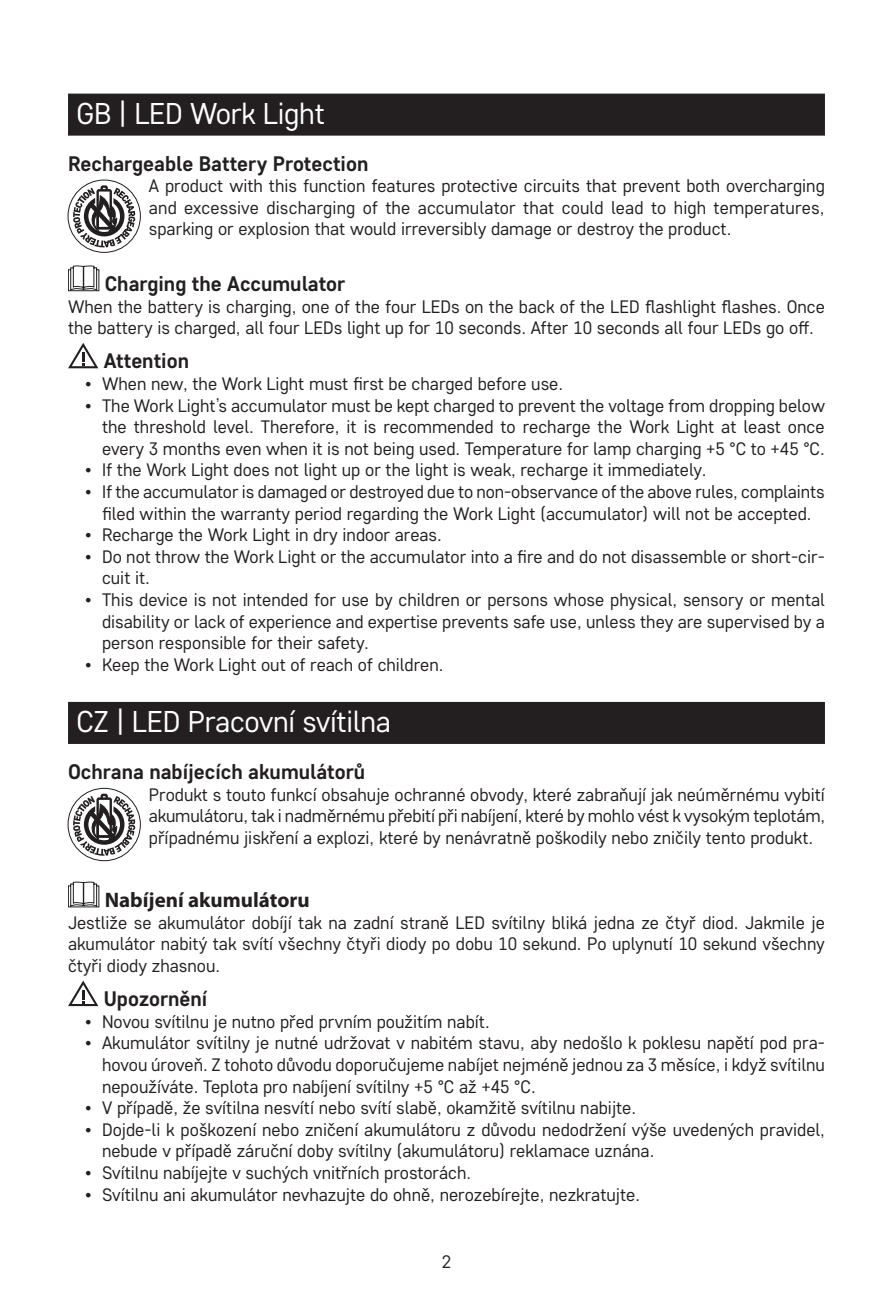
<style>
.page{position:relative;width:893px;height:1302px;background:#fff}
.page>*{position:absolute;margin:0;border:0;box-sizing:border-box;transform-origin:0 0}
.t1{font:30px "Core Sans D35";letter-spacing:-.01em;color:#fff}
.t2{font:700 21px "Core Sans D55";color:#231f20}
.t3{font:700 21px "Myriad Pro";color:#231f20}
.t4{font:18px/21.6px "Core Sans D35";color:#231f20;text-align:justify}
</style>
<div class="page">
<div style="left:68px;top:94px;width:757px;height:42px;background:#231f20"></div>
<div style="left:68px;top:701px;width:757px;height:42px;background:#231f20"></div>
<svg style="left:68px;top:180px;width:72px;height:72px"></svg>
<div style="left:68px;top:180px;width:73px;height:73px;border:1px solid #231f20;border-radius:50%"></div>
<svg style="left:73px;top:185px;width:62px;height:62px"></svg>
<svg style="left:68px;top:265px;width:31px;height:26px"></svg>
<svg style="left:68px;top:343px;width:30px;height:25px"></svg>
<svg style="left:68px;top:788px;width:72px;height:72px"></svg>
<div style="left:68px;top:787px;width:73px;height:73px;border:1px solid #231f20;border-radius:50%"></div>
<svg style="left:73px;top:793px;width:62px;height:62px"></svg>
<svg style="left:68px;top:881px;width:31px;height:26px"></svg>
<svg style="left:68px;top:980px;width:30px;height:25px"></svg>
<h1 class="t1" style="left:77px;top:94px;width:250px">GB | LED Work Light</h1>
<p class="t2" style="left:68px;top:149px;width:302px">Rechargeable Battery Protection</p>
<p class="t4" style="left:149px;top:174px;width:677px">A product with this function features protective circuits that prevent both overcharging and excessive discharging of the accumulator that could lead to high temperatures, sparking or explosion that would irreversibly damage or destroy the product.</p>
<p class="t2" style="left:105px;top:270px;width:242px">Charging the Accumulator</p>
<p class="t4" style="left:68px;top:295px;width:758px">When the battery is charging, one of the four LEDs on the back of the LED flashlight flashes. Once the battery is charged, all four LEDs light up for 10 seconds. After 10 seconds all four LEDs go off.</p>
<p class="t2" style="left:104px;top:347px;width:87px">Attention</p>
<p class="t4" style="left:85px;top:372px;width:480px">• When new, the Work Light must first be charged before use.</p>
<p class="t4" style="left:102px;top:394px;width:724px;text-indent:-17px">• The Work Light’s accumulator must be kept charged to prevent the voltage from dropping below the threshold level. Therefore, it is recommended to recharge the Work Light at least once every 3 months even when it is not being used. Temperature for lamp charging +5 °C to +45 °C.</p>
<p class="t4" style="left:85px;top:458px;width:623px">• If the Work Light does not light up or the light is weak, recharge it immediately.</p>
<p class="t4" style="left:85px;top:480px;width:741px;text-align:center">• If the accumulator is damaged or destroyed due to non-observance of the above rules, complaints filed within the warranty period regarding the Work Light (accumulator) will not be accepted.</p>
<p class="t4" style="left:85px;top:523px;width:358px">• Recharge the Work Light in dry indoor areas.</p>
<p class="t4" style="left:102px;top:545px;width:724px;text-indent:-17px">• Do not throw the Work Light or the accumulator into a fire and do not disassemble or short-cir&shy;cuit it.</p>
<p class="t4" style="left:102px;top:588px;width:724px;text-indent:-17px">• This device is not intended for use by children or persons whose physical, sensory or mental disability or lack of experience and expertise prevents safe use, unless they are supervised by a person responsible for their safety.</p>
<p class="t4" style="left:85px;top:653px;width:360px">• Keep the Work Light out of reach of children.</p>
<h1 class="t1" style="left:77px;top:702px;width:316px">CZ | LED Pracovní svítilna</h1>
<p class="t2" style="left:68px;top:757px;width:299px">Ochrana nabíjecích akumulátorů</p>
<p class="t4" style="left:149px;top:782px;width:678px">Produkt s touto funkcí obsahuje ochranné obvody, které zabraňují jak neúměrnému vybití akumulátoru, tak i nadměrnému přebití při nabíjení, které by mohlo vést k vysokým teplotám, případnému jiskření a explozi, které by nenávratně poškodily nebo zničily tento produkt.</p>
<p class="t3" style="left:105px;top:886px;width:206px">Nabíjení akumulátoru</p>
<p class="t4" style="left:68px;top:911px;width:758px">Jestliže se akumulátor dobíjí tak na zadní straně LED svítilny bliká jedna ze čtyř diod. Jakmile je akumulátor nabitý tak svítí všechny čtyři diody po dobu 10 sekund. Po uplynutí 10 sekund všechny čtyři diody zhasnou.</p>
<p class="t2" style="left:104px;top:984px;width:105px">Upozornění</p>
<p class="t4" style="left:85px;top:1009px;width:406px">• Novou svítilnu je nutno před prvním použitím nabít.</p>
<p class="t4" style="left:102px;top:1031px;width:724px;text-indent:-17px">• Akumulátor svítilny je nutné udržovat v nabitém stavu, aby nedošlo k poklesu napětí pod pra&shy;hovou úroveň. Z tohoto důvodu doporučujeme nabíjet nejméně jednou za 3 měsíce, i když svítilnu nepoužíváte. Teplota pro nabíjení svítilny +5 °C až +45 °C.</p>
<p class="t4" style="left:85px;top:1096px;width:553px">• V případě, že svítilna nesvítí nebo svítí slabě, okamžitě svítilnu nabijte.</p>
<p class="t4" style="left:102px;top:1117px;width:724px;text-indent:-17px">• Dojde-li k poškození nebo zničení akumulátoru z důvodu nedodržení výše uvedených pravidel, nebude v případě záruční doby svítilny (akumulátoru) reklamace uznána.</p>
<p class="t4" style="left:85px;top:1161px;width:388px">• Svítilnu nabíjejte v suchých vnitřních prostorách.</p>
<p class="t4" style="left:85px;top:1182px;width:556px">• Svítilnu ani akumulátor nevhazujte do ohně, nerozebírejte, nezkratujte.</p>
<p class="t4" style="left:442px;top:1249px;width:11px">2</p>
</div>
